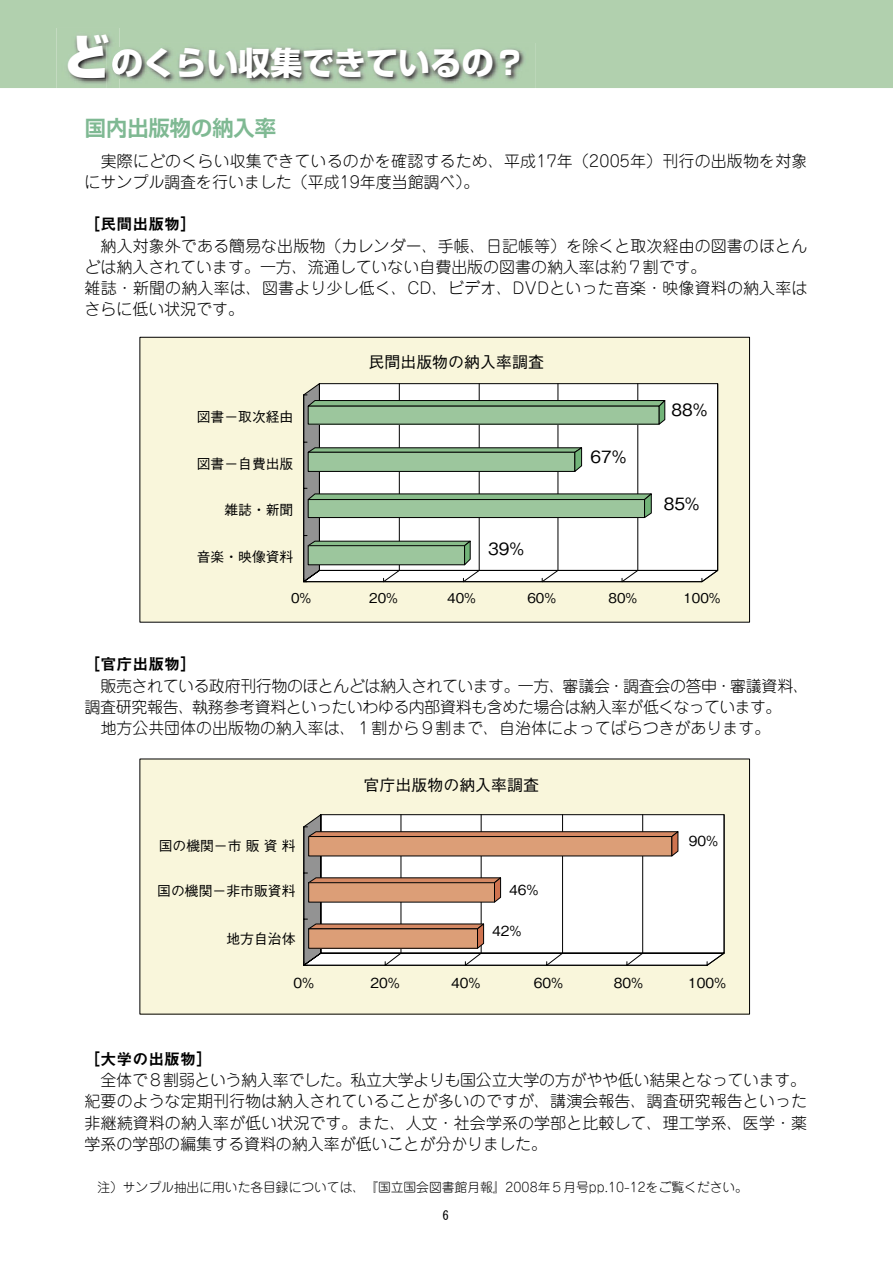
<style>
.page{position:relative;width:893px;height:1263px;background:#fff}
.page>*{position:absolute;margin:0;border:0;box-sizing:border-box;transform-origin:0 0}
.t1{font:800 31.95px "Shin Go Pro";color:#fff}
.t2{font:700 21.3px "Shin Go Pro De";color:#7fb993}
.t3{font:500 16.8px "Gothic BBB Pro";color:#000}
.t4{font:300 15.9px/21.3px "Jun 101 Pro";color:#000}
.t5{font:15.9px "Midashi Go Pro MB31";color:#000}
.t6{font:500 15.9px "Gothic BBB Pro";color:#000}
.t7{font:500 13.8px "Gothic BBB Pro";color:#000}
.t8{font:500 13.8px "Gothic BBB Pro";letter-spacing:.15em;color:#000}
.t9{font:500 13.5px "Gothic BBB Pro";color:#000}
.t10{font:300 12.75px "Jun 101 Pro";color:#000}
.t11{font:12.75px "MS Gothic";color:#000}
.s1{font-weight:900;font-size:47.85px}
</style>
<div class="page">
<div style="left:140px;top:337px;width:609px;height:285px;background:#f9f6db"></div>
<div style="left:140px;top:337px;width:610px;height:285px;border:1px solid #000"></div>
<div style="left:140px;top:759px;width:609px;height:255px;background:#f9f6db"></div>
<svg style="left:303px;top:383px;width:415px;height:200px;background:#e9e9e8"></svg>
<hr style="left:304px;top:581px;width:398px;height:1px;background:#000">
<svg style="left:303px;top:384px;width:363px;height:198px;background:#c6d5c6"></svg>
<svg style="left:303px;top:814px;width:422px;height:152px;background:#e3e3e2"></svg>
<hr style="left:304px;top:965px;width:403px;height:1px;background:#000">
<svg style="left:304px;top:815px;width:375px;height:151px;background:#deccc0"></svg>
<div style="left:0;top:0;width:893px;height:88px;background:#b1d0ae"></div>
<img style="left:120px;top:43px;width:415px;height:45px">
<img style="left:120px;top:48px;width:399px;height:31px">
<img style="left:57px;top:28px;width:63px;height:60px">
<img style="left:112px;top:48px;width:8px;height:31px">
<h1 class="t1" style="left:62px;top:38px;width:465px"><span class="s1">ど</span>のくらい収集できているの？</h1>
<h2 class="t2" style="left:85px;top:110px;width:193px">国内出版物の納入率</h2>
<p class="t4" style="left:85px;top:148px;width:724px">　実際にどのくらい収集できているのかを確認するため、平成17年（2005年）刊行の出版物を対象にサンプル調査を行いました（平成19年度当館調べ）。</p>
<p class="t5" style="left:85px;top:212px;width:113px">［民間出版物］</p>
<p class="t4" style="left:85px;top:233px;width:724px">　納入対象外である簡易な出版物（カレンダー、手帳、日記帳等）を除くと取次経由の図書のほとんどは納入されています。一方、流通していない自費出版の図書の納入率は約７割です。<br>雑誌・新聞の納入率は、図書より少し低く、CD、ビデオ、DVDといった音楽・映像資料の納入率はさらに低い状況です。</p>
<p class="t7" style="left:197px;top:405px;width:98px">図書－取次経由</p>
<p class="t7" style="left:197px;top:452px;width:98px">図書－自費出版</p>
<p class="t7" style="left:224px;top:499px;width:71px">雑誌・新聞</p>
<p class="t7" style="left:197px;top:546px;width:98px">音楽・映像資料</p>
<p class="t9" style="left:291px;top:587px;width:22px">0%</p>
<p class="t6" style="left:369px;top:350px;width:177px">民間出版物の納入率調査</p>
<p class="t3" style="left:488px;top:535px;width:37px">39%</p>
<p class="t3" style="left:591px;top:444px;width:37px">67%</p>
<p class="t3" style="left:672px;top:396px;width:37px">88%</p>
<p class="t3" style="left:664px;top:490px;width:37px">85%</p>
<p class="t9" style="left:369px;top:587px;width:30px">20%</p>
<p class="t9" style="left:447px;top:587px;width:30px">40%</p>
<p class="t9" style="left:527px;top:587px;width:30px">60%</p>
<p class="t9" style="left:609px;top:587px;width:30px">80%</p>
<p class="t9" style="left:683px;top:587px;width:39px">100%</p>
<p class="t5" style="left:85px;top:652px;width:113px">［官庁出版物］</p>
<p class="t4" style="left:84px;top:673px;width:726px;text-indent:16px">販売されている政府刊行物のほとんどは納入されています。一方、審議会・調査会の答申・審議資料、調査研究報告、執務参考資料といったいわゆる内部資料も含めた場合は納入率が低くなっています。<br>　地方公共団体の出版物の納入率は、１割から９割まで、自治体によってばらつきがあります。</p>
<p class="t8" style="left:159px;top:835px;width:138px">国の機関－市販資料</p>
<p class="t7" style="left:157px;top:880px;width:140px">国の機関－非市販資料</p>
<p class="t7" style="left:226px;top:927px;width:71px">地方自治体</p>
<p class="t7" style="left:293px;top:971px;width:22px">0%</p>
<p class="t6" style="left:364px;top:772px;width:177px">官庁出版物の納入率調査</p>
<p class="t7" style="left:509px;top:879px;width:31px">46%</p>
<p class="t7" style="left:492px;top:920px;width:31px">42%</p>
<p class="t7" style="left:689px;top:830px;width:31px">90%</p>
<p class="t7" style="left:370px;top:971px;width:31px">20%</p>
<p class="t7" style="left:451px;top:971px;width:31px">40%</p>
<p class="t7" style="left:534px;top:971px;width:31px">60%</p>
<p class="t7" style="left:614px;top:971px;width:31px">80%</p>
<p class="t7" style="left:688px;top:971px;width:40px">100%</p>
<p class="t5" style="left:85px;top:1046px;width:129px">［大学の出版物］</p>
<p class="t4" style="left:85px;top:1067px;width:724px;text-align:justify;text-indent:16px">全体で８割弱という納入率でした。私立大学よりも国公立大学の方がやや低い結果となっています。紀要のような定期刊行物は納入されていることが多いのですが、講演会報告、調査研究報告といった非継続資料の納入率が低い状況です。また、人文・社会学系の学部と比較して、理工学系、医学・薬学系の学部の編集する資料の納入率が低いことが分かりました。</p>
<p class="t10" style="left:85px;top:1177px;width:665px">　注）サンプル抽出に用いた各目録については、『国立国会図書館月報』2008年５月号pp.10-12をご覧ください。</p>
<p class="t11" style="left:442px;top:1209px;width:8px">6</p>
</div>
